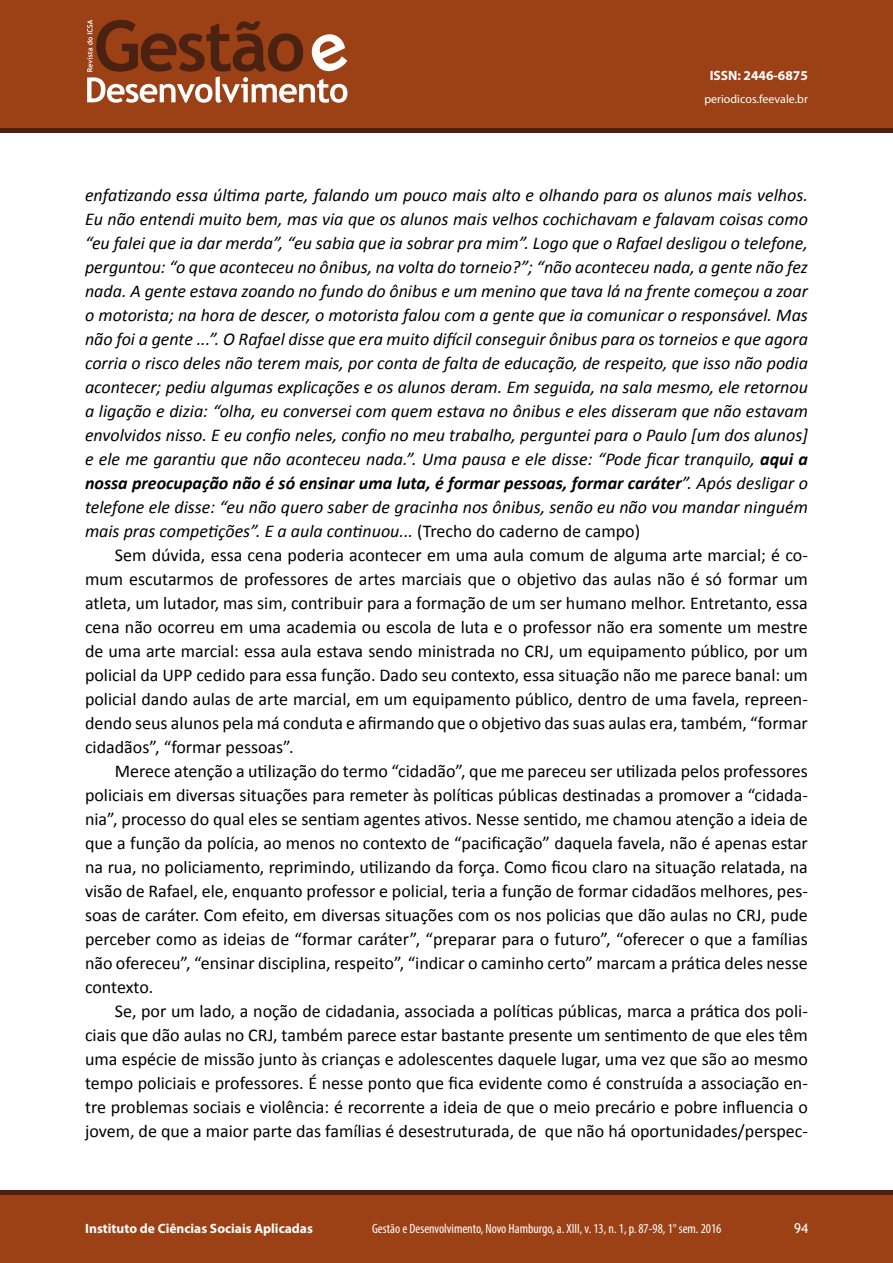
<style>
.page{position:relative;width:893px;height:1263px;background:#fff}
.page>*{position:absolute;margin:0;border:0;box-sizing:border-box;transform-origin:0 0}
.t1{font:18px/24px "Calibri";color:#000;text-align:justify}
.t2{font:italic 18px/24px "Calibri";color:#000;text-align:justify}
.t3{font:condensed 13.5px "Myriad Pro";color:#fff}
.t4{font:700 13.5px "Myriad Pro";color:#fff}
.t5{font:13.5px "Trebuchet MS";color:#fff}
.t6{font:12px "Myriad Pro";color:#fff}
.s1{font-weight:700}
.s2{font-style:normal}
</style>
<div class="page">
<div style="left:0;top:0;width:893px;height:129px;background:#9c4116"></div>
<svg style="left:87px;top:20px;width:260px;height:83px"></svg>
<div style="left:0;top:1193px;width:893px;height:70px;background:#9c4116"></div>
<div style="left:0;top:1190px;width:893px;height:5px;background:#4b2112"></div>
<hr style="left:0;top:129px;width:893px;height:4px;background:#4b2112">
<p class="t4" style="left:710px;top:67px;width:100px">ISSN: 2446-6875</p>
<p class="t6" style="left:704px;top:91px;width:105px">periodicos.feevale.br</p>
<p class="t2" style="left:85px;top:182px;width:724px">enfatizando essa última parte, falando um pouco mais alto e olhando para os alunos mais velhos.<br>Eu não entendi muito bem, mas via que os alunos mais velhos cochichavam e falavam coisas como “eu falei que ia dar merda”, “eu sabia que ia sobrar pra mim”. Logo que o Rafael desligou o telefone, perguntou: “o que aconteceu no ônibus, na volta do torneio?”; “não aconteceu nada, a gente não fez nada. A gente estava zoando no fundo do ônibus e um menino que tava lá na frente começou a zoar o motorista; na hora de descer, o motorista falou com a gente que ia comunicar o responsável. Mas não foi a gente ...”. O Rafael disse que era muito difícil conseguir ônibus para os torneios e que agora corria o risco deles não terem mais, por conta de falta de educação, de respeito, que isso não podia acontecer; pediu algumas explicações e os alunos deram. Em seguida, na sala mesmo, ele retornou a ligação e dizia: “olha, eu conversei com quem estava no ônibus e eles disseram que não estavam envolvidos nisso. E eu confio neles, confio no meu trabalho, perguntei para o Paulo [um dos alunos] e ele me garantiu que não aconteceu nada.”. Uma pausa e ele disse: “Pode ficar tranquilo, <span class="s1">aqui a nossa preocupação não é só ensinar uma luta, é formar pessoas, formar caráter</span>”. Após desligar o telefone ele disse: “eu não quero saber de gracinha nos ônibus, senão eu não vou mandar ninguém mais pras competições”. E a aula continuou... <span class="s2">(Trecho do caderno de campo)</span></p>
<p class="t1" style="left:85px;top:543px;width:724px;text-indent:30px">Sem dúvida, essa cena poderia acontecer em uma aula comum de alguma arte marcial; é co&shy;mum escutarmos de professores de artes marciais que o objetivo das aulas não é só formar um atleta, um lutador, mas sim, contribuir para a formação de um ser humano melhor. Entretanto, essa cena não ocorreu em uma academia ou escola de luta e o professor não era somente um mestre de uma arte marcial: essa aula estava sendo ministrada no CRJ, um equipamento público, por um policial da UPP cedido para essa função. Dado seu contexto, essa situação não me parece banal: um policial dando aulas de arte marcial, em um equipamento público, dentro de uma favela, repreen&shy;dendo seus alunos pela má conduta e afirmando que o objetivo das suas aulas era, também, “formar cidadãos”, “formar pessoas”.</p>
<p class="t1" style="left:85px;top:759px;width:724px;text-indent:30px">Merece atenção a utilização do termo “cidadão”, que me pareceu ser utilizada pelos professores policiais em diversas situações para remeter às políticas públicas destinadas a promover a “cidada&shy;nia”, processo do qual eles se sentiam agentes ativos. Nesse sentido, me chamou atenção a ideia de que a função da polícia, ao menos no contexto de “pacificação” daquela favela, não é apenas estar na rua, no policiamento, reprimindo, utilizando da força. Como ficou claro na situação relatada, na visão de Rafael, ele, enquanto professor e policial, teria a função de formar cidadãos melhores, pes&shy;soas de caráter. Com efeito, em diversas situações com os nos policias que dão aulas no CRJ, pude perceber como as ideias de “formar caráter”, “preparar para o futuro”, “oferecer o que a famílias não ofereceu”, “ensinar disciplina, respeito”, “indicar o caminho certo” marcam a prática deles nesse contexto.</p>
<p class="t1" style="left:85px;top:998px;width:724px;text-indent:30px">Se, por um lado, a noção de cidadania, associada a políticas públicas, marca a prática dos poli&shy;ciais que dão aulas no CRJ, também parece estar bastante presente um sentimento de que eles têm uma espécie de missão junto às crianças e adolescentes daquele lugar, uma vez que são ao mesmo tempo policiais e professores. É nesse ponto que fica evidente como é construída a associação en&shy;tre problemas sociais e violência: é recorrente a ideia de que o meio precário e pobre influencia o jovem, de que a maior parte das famílias é desestruturada, de que não há oportunidades/perspec-</p>
<p class="t4" style="left:85px;top:1220px;width:229px">Instituto de Ciências Sociais Aplicadas</p>
<p class="t3" style="left:372px;top:1220px;width:351px">Gestão e Desenvolvimento, Novo Hamburgo, a. XIII, v. 13, n. 1, p. 87-98, 1° sem. 2016</p>
<p class="t5" style="left:794px;top:1220px;width:16px">94</p>
</div>
